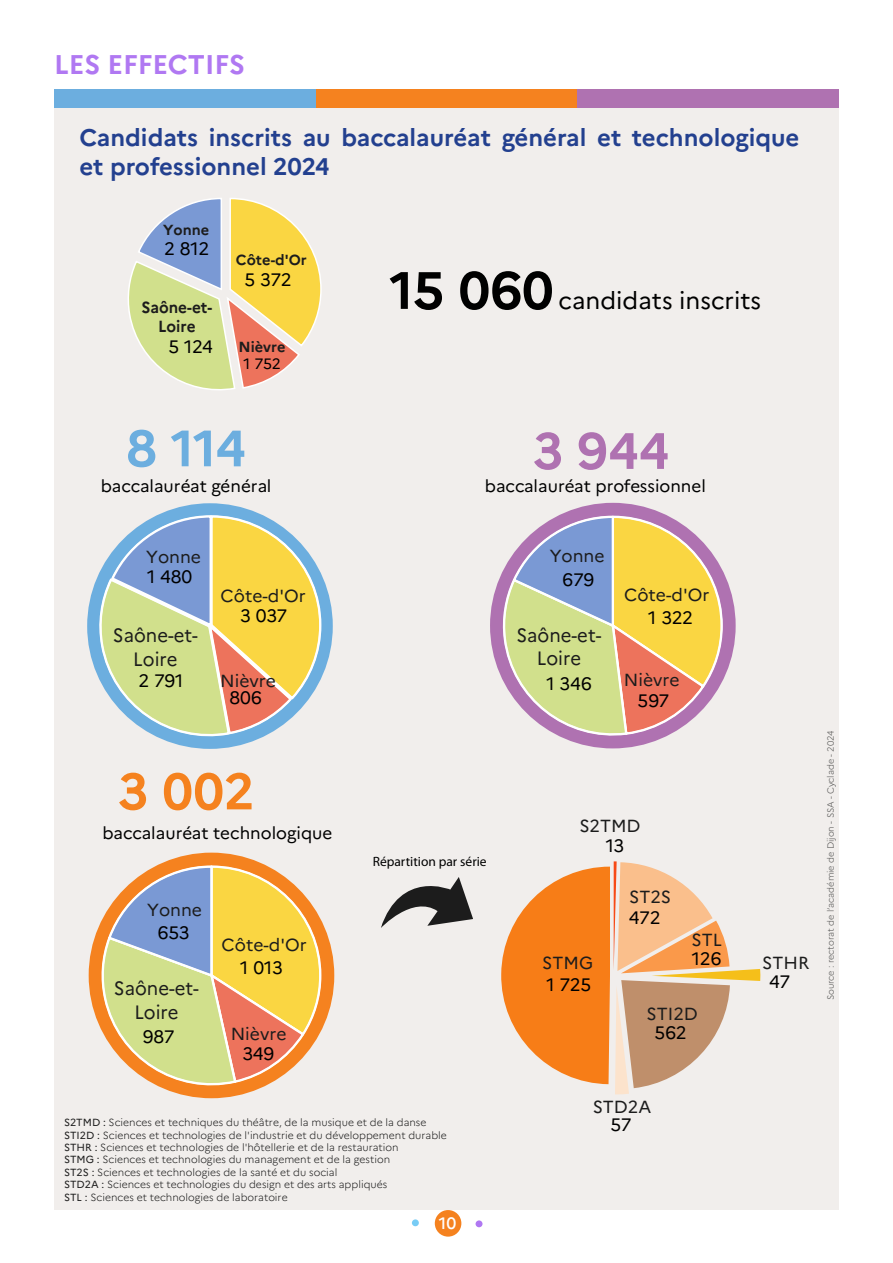
<style>
.page{position:relative;width:893px;height:1263px;background:#fff}
.page>*{position:absolute;margin:0;border:0;box-sizing:border-box;transform-origin:0 0}
.t1{font:54px "Marianne";color:#78ccf5}
.t2{font:54px "Marianne";color:#b078f2}
.t3{font:700 52.5px "Marianne";color:#000}
.t4{font:700 51px "Marianne";color:#6caedf}
.t5{font:700 51px "Marianne";color:#f5821f}
.t6{font:700 51px "Marianne";color:#af72b1}
.t7{font:700 27px "Marianne";color:#b078f2}
.t8{font:700 24px/28.5px "Marianne";color:#23408f}
.t9{font:24px "Marianne";color:#000}
.t10{font:19.35px/23.1px "Marianne";color:#1c1c1c;text-align:center;scale:.95 1}
.t11{font:18px "Marianne";letter-spacing:-.015em;color:#000}
.t12{font:17.55px "Marianne";color:#1c1c1c}
.t13{font:16.95px "Marianne";color:#000}
.t14{font:500 16.5px "Marianne";color:#fff}
.t15{font:700 16.05px/19.4px "Marianne";color:#1c1c1c;text-align:center;scale:.95 1}
.t16{font:15px "Marianne";color:#000}
.t17{font:700 14.55px "Marianne";color:#1c1c1c}
.t18{font:13.5px "Myriad Pro";color:#000}
.t19{font:300 10.35px/12.5px "Marianne";color:#1c1c1c}
.t20{font:300 9px "Marianne";color:#575756}
.s1{font-weight:400}
</style>
<div class="page">
<div style="left:435px;top:1210px;width:26px;height:26px;background:#f5821f;border-radius:50%"></div>
<div style="left:54px;top:89px;width:785px;height:1121px;background:#f1eeec"></div>
<div style="left:87px;top:503px;width:246px;height:246px;background:#6caedf;border-radius:50%"></div>
<div style="left:89px;top:853px;width:245px;height:245px;background:#f5821f;border-radius:50%"></div>
<svg style="left:128px;top:198px;width:194px;height:192px"></svg>
<svg style="left:95px;top:514px;width:228px;height:230px"></svg>
<svg style="left:98px;top:864px;width:225px;height:231px"></svg>
<svg style="left:501px;top:861px;width:259px;height:233px"></svg>
<svg style="left:381px;top:877px;width:92px;height:51px"></svg>
<div style="left:54px;top:89px;width:262px;height:18px;background:#6caedf"></div>
<div style="left:317px;top:89px;width:261px;height:18px;background:#f5821f"></div>
<div style="left:577px;top:89px;width:262px;height:18px;background:#af72b1"></div>
<div style="left:490px;top:503px;width:246px;height:245px;background:#af72b1;border-radius:50%"></div>
<svg style="left:500px;top:514px;width:224px;height:227px"></svg>
<h3 class="t7" style="left:54px;top:48px;width:192px">LES EFFECTIFS</h3>
<h3 class="t8" style="left:79px;top:123px;width:722px">Candidats inscrits au baccalauréat général et technologique et professionnel 2024</h3>
<h3 class="t17" style="left:163px;top:221px;width:48px">Yonne</h3>
<h3 class="t11" style="left:164px;top:238px;width:47px">2 812</h3>
<h3 class="t15" style="left:141px;top:297px;width:76px">Saône-et-<br>Loire</h3>
<h3 class="t11" style="left:168px;top:336px;width:46px">5 124</h3>
<h3 class="t17" style="left:236px;top:251px;width:72px">Côte-d'Or</h3>
<h3 class="t11" style="left:244px;top:268px;width:49px">5 372</h3>
<h3 class="t17" style="left:238px;top:338px;width:49px">Nièvre</h3>
<h3 class="t16" style="left:243px;top:354px;width:39px">1 752</h3>
<h2 class="t3" style="left:389px;top:258px;width:166px">15 060</h2>
<h3 class="t9" style="left:559px;top:285px;width:204px">candidats inscrits</h3>
<h3 class="t4" style="left:126px;top:417px;width:121px">8 114</h3>
<h3 class="t6" style="left:533px;top:420px;width:138px">3 944</h3>
<h3 class="t13" style="left:101px;top:475px;width:172px">baccalauréat général</h3>
<h3 class="t13" style="left:485px;top:475px;width:223px">baccalauréat professionnel</h3>
<h3 class="t12" style="left:146px;top:546px;width:56px">Yonne</h3>
<h3 class="t12" style="left:550px;top:545px;width:56px">Yonne</h3>
<h3 class="t11" style="left:147px;top:566px;width:47px">1 480</h3>
<h3 class="t12" style="left:221px;top:585px;width:87px">Côte-d'Or</h3>
<h3 class="t11" style="left:563px;top:569px;width:33px">679</h3>
<h3 class="t12" style="left:624px;top:584px;width:87px">Côte-d'Or</h3>
<h3 class="t11" style="left:240px;top:604px;width:49px">3 037</h3>
<h3 class="t11" style="left:648px;top:607px;width:46px">1 322</h3>
<h3 class="t10" style="left:113px;top:624px;width:91px">Saône-et-<br>Loire</h3>
<h3 class="t10" style="left:516px;top:623px;width:91px">Saône-et-<br>Loire</h3>
<h3 class="t11" style="left:138px;top:670px;width:47px">2 791</h3>
<h3 class="t12" style="left:220px;top:670px;width:57px">Nièvre</h3>
<h3 class="t11" style="left:230px;top:687px;width:34px">806</h3>
<h3 class="t11" style="left:546px;top:672px;width:47px">1 346</h3>
<h3 class="t12" style="left:624px;top:669px;width:57px">Nièvre</h3>
<h3 class="t11" style="left:638px;top:689px;width:33px">597</h3>
<h3 class="t5" style="left:118px;top:760px;width:138px">3 002</h3>
<h3 class="t13" style="left:102px;top:822px;width:232px">baccalauréat technologique</h3>
<h3 class="t12" style="left:579px;top:815px;width:63px">S2TMD</h3>
<h3 class="t11" style="left:606px;top:834px;width:20px">13</h3>
<h3 class="t18" style="left:373px;top:853px;width:115px">Répartition par série</h3>
<h3 class="t12" style="left:147px;top:899px;width:56px">Yonne</h3>
<h3 class="t11" style="left:158px;top:921px;width:33px">653</h3>
<h3 class="t12" style="left:222px;top:934px;width:87px">Côte-d'Or</h3>
<h3 class="t11" style="left:240px;top:956px;width:44px">1 013</h3>
<h3 class="t12" style="left:542px;top:952px;width:52px">STMG</h3>
<h3 class="t12" style="left:629px;top:886px;width:44px">ST2S</h3>
<h3 class="t11" style="left:629px;top:907px;width:33px">472</h3>
<h3 class="t12" style="left:692px;top:929px;width:32px">STL</h3>
<h3 class="t11" style="left:692px;top:948px;width:31px">126</h3>
<h3 class="t10" style="left:114px;top:977px;width:91px">Saône-et-<br>Loire</h3>
<h3 class="t11" style="left:546px;top:973px;width:46px">1 725</h3>
<h3 class="t12" style="left:647px;top:1003px;width:53px">STI2D</h3>
<h3 class="t11" style="left:143px;top:1025px;width:34px">987</h3>
<h3 class="t12" style="left:231px;top:1023px;width:57px">Nièvre</h3>
<h3 class="t11" style="left:655px;top:1022px;width:34px">562</h3>
<h3 class="t11" style="left:242px;top:1042px;width:33px">349</h3>
<h3 class="t12" style="left:593px;top:1096px;width:60px">STD2A</h3>
<p class="t19" style="left:64px;top:1116px;width:384px"><span class="s1">S2TMD :</span> Sciences et techniques du théâtre, de la musique et de la danse <span class="s1">STI2D :</span> Sciences et technologies de l'industrie et du développement durable <span class="s1">STHR :</span> Sciences et technologies de l'hôtellerie et de la restauration<br><span class="s1">STMG :</span> Sciences et technologies du management et de la gestion<br><span class="s1">ST2S :</span> Sciences et technologies de la santé et du social<br><span class="s1">STD2A :</span> Sciences et technologies du design et des arts appliqués<br><span class="s1">STL :</span> Sciences et technologies de laboratoire</p>
<h1 class="t1" style="left:408px;top:1173px;width:16px">.</h1>
<h3 class="t14" style="left:439px;top:1212px;width:19px">10</h3>
<h1 class="t2" style="left:472px;top:1174px;width:16px">.</h1>
<h3 class="t11" style="left:610px;top:1113px;width:23px">57</h3>
<h3 class="t12" style="left:762px;top:952px;width:49px">STHR</h3>
<h3 class="t11" style="left:769px;top:970px;width:23px">47</h3>
<p class="t20" style="left:825px;top:1000px;width:271px;rotate:-90deg">Source : rectorat de l’académie de Dijon - SSA - Cyclade - 2024</p>
</div>
